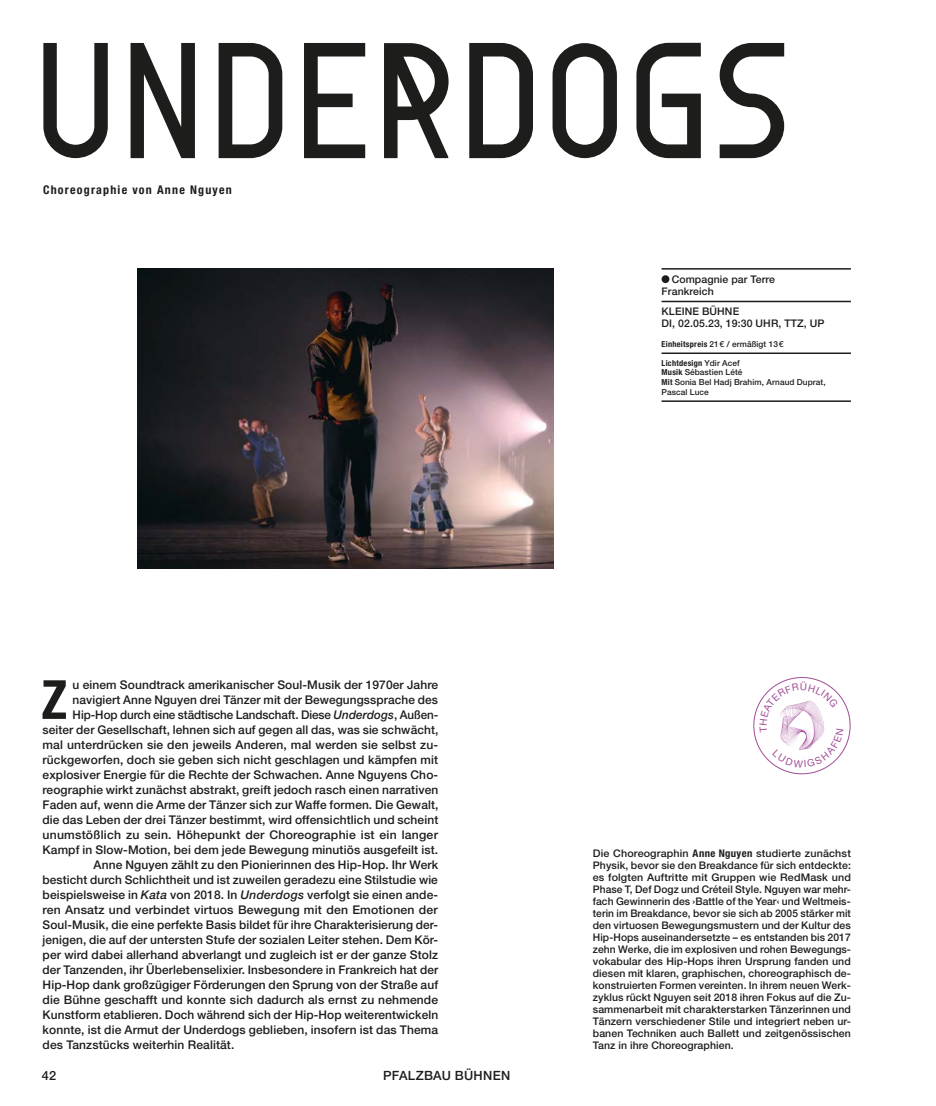
<style>
.page{position:relative;width:936px;height:1106px;background:#fff}
.page>*{position:absolute;margin:0;border:0;box-sizing:border-box;transform-origin:0 0}
.t1{font:159.3px "Format 1452";letter-spacing:.02em;color:#1d1d1b}
.t2{font:700 condensed 54px "Helvetica Neue LT Std";color:#1d1d1b}
.t3{font:500 12.75px "Helvetica Neue LT Std";letter-spacing:.025em;color:#1d1d1b}
.t4{font:500 12px "Helvetica Neue LT Std";letter-spacing:.01em;color:#1d1d1b}
.t5{font:700 condensed 12px "Helvetica Neue LT Std";letter-spacing:.1em;color:#1d1d1b}
.t6{font:500 10.5px/12px "Helvetica Neue LT Std";letter-spacing:.01em;color:#1d1d1b}
.t7{font:500 8.25px/9.8px "Helvetica Neue LT Std";letter-spacing:.01em;color:#1d1d1b}
.s1{font-weight:700;font-stretch:condensed}
.s2{font-style:italic}
</style>
<div class="page">
<img style="left:137px;top:268px;width:416px;height:300px">
<hr style="left:661px;top:268px;width:189px;height:1px;background:#1d1d1b">
<hr style="left:661px;top:301px;width:189px;height:1px;background:#1d1d1b">
<hr style="left:661px;top:352px;width:189px;height:2px;background:#1d1d1b">
<hr style="left:661px;top:400px;width:189px;height:2px;background:#1d1d1b">
<div style="left:661px;top:275px;width:8px;height:8px;background:#1d1d1b;border-radius:50%"></div>
<svg style="left:753px;top:677px;width:97px;height:97px"></svg>
<h1 class="t1" style="left:34px;top:11px;width:758px">UNDERDOGS</h1>
<p class="t5" style="left:43px;top:182px;width:190px">Choreographie von Anne Nguyen</p>
<p class="t6" style="left:661px;top:273px;width:115px;text-indent:10px">Compagnie par Terre<br>Frankreich</p>
<p class="t6" style="left:661px;top:305px;width:164px">KLEINE BÜHNE<br>DI, 02.05.23, 19:30 UHR, TTZ, UP</p>
<p class="t7" style="left:661px;top:339px;width:124px"><span class="s1">Einheitspreis</span> 21 € / ermäßigt 13 €</p>
<p class="t7" style="left:661px;top:357px;width:166px"><span class="s1">Lichtdesign</span> Ydir Acef<br><span class="s1">Musik</span> Sébastien Lété<br><span class="s1">Mit</span> Sonia Bel Hadj Brahim, Arnaud Duprat,<br>Pascal Luce</p>
<h2 class="t2" style="left:41px;top:667px;width:27px">Z</h2>
<p class="t4" style="left:73px;top:677px;width:367px">u einem Soundtrack amerikanischer Soul-Musik der 1970er Jahre</p>
<p class="t4" style="left:73px;top:692px;width:367px">navigiert Anne Nguyen drei Tänzer mit der Bewegungssprache des</p>
<p class="t4" style="left:73px;top:707px;width:367px">Hip-Hop durch eine städtische Landschaft. Diese <span class="s2">Underdogs</span>, Außen-</p>
<p class="t4" style="left:43px;top:722px;width:397px">seiter der Gesellschaft, lehnen sich auf gegen all das, was sie schwächt,</p>
<p class="t4" style="left:43px;top:737px;width:397px">mal unterdrücken sie den jeweils Anderen, mal werden sie selbst zu-</p>
<p class="t4" style="left:43px;top:752px;width:397px">rückgeworfen, doch sie geben sich nicht geschlagen und kämpfen mit</p>
<p class="t4" style="left:43px;top:767px;width:397px">explosiver Energie für die Rechte der Schwachen. Anne Nguyens Cho-</p>
<p class="t4" style="left:43px;top:782px;width:397px">reographie wirkt zunächst abstrakt, greift jedoch rasch einen narrativen</p>
<p class="t4" style="left:43px;top:797px;width:397px">Faden auf, wenn die Arme der Tänzer sich zur Waffe formen. Die Gewalt,</p>
<p class="t4" style="left:43px;top:812px;width:397px">die das Leben der drei Tänzer bestimmt, wird offensichtlich und scheint</p>
<p class="t4" style="left:43px;top:827px;width:397px">unumstößlich zu sein. Höhepunkt der Choreographie ist ein langer</p>
<p class="t4" style="left:43px;top:842px;width:397px">Kampf in Slow-Motion, bei dem jede Bewegung minutiös ausgefeilt ist.</p>
<p class="t4" style="left:94px;top:857px;width:346px">Anne Nguyen zählt zu den Pionierinnen des Hip-Hop. Ihr Werk</p>
<p class="t4" style="left:43px;top:872px;width:397px">besticht durch Schlichtheit und ist zuweilen geradezu eine Stilstudie wie</p>
<p class="t4" style="left:43px;top:887px;width:397px">beispielsweise in <span class="s2">Kata</span> von 2018. In <span class="s2">Underdogs</span> verfolgt sie einen ande-</p>
<p class="t4" style="left:43px;top:902px;width:397px">ren Ansatz und verbindet virtuos Bewegung mit den Emotionen der</p>
<p class="t4" style="left:43px;top:917px;width:397px">Soul-Musik, die eine perfekte Basis bildet für ihre Charakterisierung der-</p>
<p class="t4" style="left:43px;top:932px;width:397px">jenigen, die auf der untersten Stufe der sozialen Leiter stehen. Dem Kör-</p>
<p class="t4" style="left:43px;top:947px;width:397px">per wird dabei allerhand abverlangt und zugleich ist er der ganze Stolz</p>
<p class="t4" style="left:43px;top:962px;width:397px">der Tanzenden, ihr Überlebenselixier. Insbesondere in Frankreich hat der</p>
<p class="t4" style="left:43px;top:977px;width:397px">Hip-Hop dank großzügiger Förderungen den Sprung von der Straße auf</p>
<p class="t4" style="left:43px;top:992px;width:397px">die Bühne geschafft und konnte sich dadurch als ernst zu nehmende</p>
<p class="t4" style="left:43px;top:1007px;width:397px">Kunstform etablieren. Doch während sich der Hip-Hop weiterentwickeln</p>
<p class="t4" style="left:43px;top:1022px;width:397px">konnte, ist die Armut der Underdogs geblieben, insofern ist das Thema</p>
<p class="t4" style="left:43px;top:1037px;width:193px">des Tanzstücks weiterhin Realität.</p>
<p class="t3" style="left:42px;top:1068px;width:16px">42</p>
<p class="t3" style="left:383px;top:1068px;width:129px">PFALZBAU BÜHNEN</p>
<p class="t6" style="left:592px;top:847px;width:260px;text-align:justify">Die Choreographin <span class="s1">Anne Nguyen</span> studierte zunächst Physik, bevor sie den Breakdance für sich entdeckte: es folgten Auftritte mit Gruppen wie RedMask und Phase T, Def Dogz und Créteil Style. Nguyen war mehr&shy;fach Gewinnerin des ›Battle of the Year‹ und Weltmeis&shy;terin im Breakdance, bevor sie sich ab 2005 stärker mit den virtuosen Bewegungsmustern und der Kultur des Hip-Hops auseinandersetzte – es entstanden bis 2017 zehn Werke, die im explosiven und rohen Bewegungs&shy;vokabular des Hip-Hops ihren Ursprung fanden und diesen mit klaren, graphischen, choreographisch de&shy;konstruierten Formen vereinten. In ihrem neuen Werk&shy;zyklus rückt Nguyen seit 2018 ihren Fokus auf die Zu&shy;sammenarbeit mit charakterstarken Tänzerinnen und Tänzern verschiedener Stile und integriert neben ur&shy;banen Techniken auch Ballett und zeitgenössischen Tanz in ihre Choreographien.</p>
</div>
